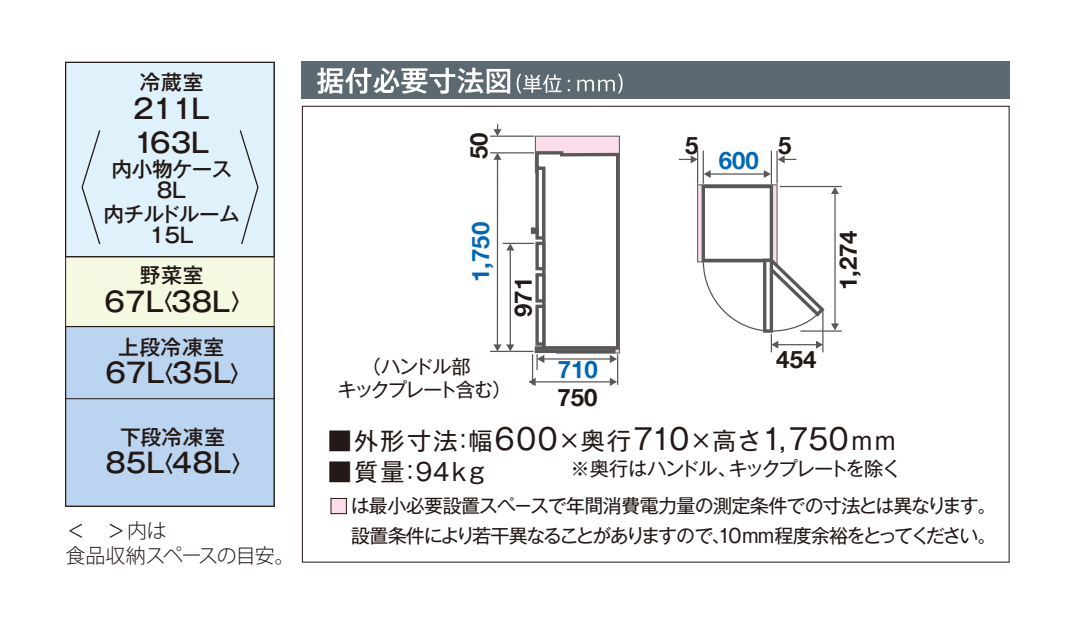
<style>
.page{position:relative;width:1078px;height:624px;background:#fff}
.page>*{position:absolute;margin:0;border:0;box-sizing:border-box;transform-origin:0 0}
.t1{font:500 27.2px "Gothic MB101 Pr 6 N";color:#221815}
.t2{font:500 27.2px/34.4px "Gothic MB101 Pr 6 N";letter-spacing:-.04em;color:#221815}
.t3{font:24px "Gothic MB101 Pr 6 N";letter-spacing:.1em;color:#221815}
.t4{font:700 24px "Helvetica Neue";color:#221815}
.t5{font:700 24px "Helvetica Neue";color:#0068b7}
.t6{font:500 20.8px/21.6px "Gothic MB101 Pr 6 N";letter-spacing:-.02em;color:#221815;text-align:center}
.t7{font:300 20px/24px "Koz Go Pr 6 N";letter-spacing:-.045em;color:#221815}
.t8{font:19.2px/30px "Gothic MB101 Pr 6 N";letter-spacing:-.06em;color:#221815;text-align:right}
.t9{font:19.2px "Gothic MB101 Pr 6 N";letter-spacing:-.085em;color:#221815}
.t10{font:19.2px/23.2px "Gothic MB101 Pr 6 N";letter-spacing:-.1em;color:#221815}
.s1{font-size:22.4px}
.s2{font-size:24px}
.s3{font-size:28.8px}
.s4{font-family:"Koz Go Pr 6 N";font-weight:500;color:#fadcea}
</style>
<div class="page">
<div style="left:301px;top:61px;width:707px;height:38px;background:#5d6970"></div>
<div style="left:330px;top:498px;width:17px;height:16px;border:1px solid #221815"></div>
<div style="left:65px;top:326px;width:209px;height:181px;background:#bbd4ef"></div>
<div style="left:66px;top:257px;width:208px;height:69px;background:#f6f9e2"></div>
<div style="left:65px;top:62px;width:209px;height:195px;background:#dff2fc"></div>
<div style="left:65px;top:62px;width:209px;height:445px;border:1px solid #221815"></div>
<hr style="left:66px;top:256px;width:208px;height:1px;background:#221815">
<hr style="left:66px;top:326px;width:208px;height:1px;background:#221815">
<hr style="left:66px;top:398px;width:208px;height:1px;background:#221815">
<svg style="left:81px;top:130px;width:20px;height:115px"></svg>
<svg style="left:239px;top:130px;width:20px;height:115px"></svg>
<svg style="left:317px;top:68px;width:193px;height:26px"></svg>
<svg style="left:516px;top:74px;width:45px;height:20px"></svg>
<svg style="left:577px;top:74px;width:45px;height:20px"></svg>
<hr style="left:535px;top:381px;width:76px;height:1px;background:#595757">
<svg style="left:609px;top:378px;width:8px;height:8px"></svg>
<svg style="left:528px;top:377px;width:7px;height:9px"></svg>
<hr style="left:490px;top:135px;width:44px;height:2px;background:#595757">
<hr style="left:490px;top:152px;width:44px;height:1px;background:#595757">
<hr style="left:490px;top:351px;width:43px;height:1px;background:#595757">
<svg style="left:493px;top:124px;width:8px;height:12px"></svg>
<hr style="left:496px;top:155px;width:2px;height:194px;background:#595757">
<svg style="left:493px;top:153px;width:8px;height:7px"></svg>
<hr style="left:509px;top:247px;width:2px;height:100px;background:#595757">
<svg style="left:493px;top:344px;width:21px;height:7px"></svg>
<svg style="left:506px;top:244px;width:8px;height:6px"></svg>
<hr style="left:502px;top:243px;width:32px;height:1px;background:#595757">
<svg style="left:533px;top:135px;width:87px;height:235px"></svg>
<hr style="left:617px;top:354px;width:1px;height:31px;background:#595757">
<hr style="left:531px;top:354px;width:2px;height:31px;background:#595757">
<svg style="left:530px;top:227px;width:8px;height:7px"></svg>
<hr style="left:709px;top:173px;width:58px;height:2px;background:#595757">
<svg style="left:763px;top:170px;width:7px;height:8px"></svg>
<svg style="left:703px;top:170px;width:7px;height:8px"></svg>
<svg style="left:678px;top:155px;width:18px;height:8px"></svg>
<svg style="left:777px;top:155px;width:19px;height:8px"></svg>
<hr style="left:770px;top:151px;width:1px;height:33px;background:#595757">
<hr style="left:776px;top:151px;width:1px;height:33px;background:#595757">
<hr style="left:702px;top:151px;width:1px;height:33px;background:#595757">
<hr style="left:696px;top:151px;width:2px;height:33px;background:#595757">
<hr style="left:779px;top:186px;width:62px;height:1px;background:#595757">
<hr style="left:800px;top:330px;width:41px;height:2px;background:#595757">
<svg style="left:697px;top:184px;width:141px;height:168px"></svg>
<hr style="left:822px;top:309px;width:1px;height:43px;background:#595757">
<p class="t6" style="left:140px;top:70px;width:65px">冷蔵室</p>
<h1 class="t2" style="left:133px;top:90px;width:78px">211L<br>163L</h1>
<p class="t6" style="left:111px;top:157px;width:122px">内小物ケース<br>8L</p>
<p class="t6" style="left:103px;top:202px;width:138px">内チルドルーム<br>15L</p>
<p class="t6" style="left:140px;top:263px;width:65px">野菜室</p>
<h1 class="t1" style="left:105px;top:279px;width:150px">67L<span class="s1">〈</span>38L<span class="s1">〉</span></h1>
<p class="t6" style="left:118px;top:335px;width:107px">上段冷凍室</p>
<h1 class="t1" style="left:105px;top:350px;width:148px">67L<span class="s1">〈</span>35L<span class="s1">〉</span></h1>
<p class="t6" style="left:120px;top:424px;width:107px">下段冷凍室</p>
<h1 class="t1" style="left:105px;top:440px;width:150px">85L<span class="s1">〈</span>48L<span class="s1">〉</span></h1>
<p class="t7" style="left:65px;top:519px;width:231px"><span class="s2">&lt;</span>　 <span class="s2">&gt;</span>内は<br>食品収納スペースの目安。</p>
<p class="t4" style="left:460px;top:159px;width:28px;rotate:-90deg">50</p>
<p class="t5" style="left:461px;top:282px;width:62px;rotate:-90deg">1,750</p>
<p class="t10" style="left:337px;top:353px;width:175px;text-indent:24px">（ハンドル部<br>キックプレート含む）</p>
<p class="t4" style="left:504px;top:317px;width:42px;rotate:-90deg">971</p>
<p class="t5" style="left:557px;top:350px;width:42px">710</p>
<p class="t4" style="left:557px;top:378px;width:42px">750</p>
<p class="t4" style="left:685px;top:126px;width:15px">5</p>
<p class="t4" style="left:777px;top:126px;width:15px">5</p>
<p class="t5" style="left:718px;top:141px;width:42px">600</p>
<p class="t4" style="left:829px;top:290px;width:62px;rotate:-90deg">1,274</p>
<p class="t4" style="left:776px;top:341px;width:42px">454</p>
<p class="t3" style="left:328px;top:420px;width:569px">■外形寸法：幅<span class="s3">600</span>×奥行<span class="s3">710</span>×高さ<span class="s3">1,750</span>mm</p>
<p class="t9" style="left:570px;top:452px;width:332px">※奥行はハンドル、キックプレートを除く</p>
<p class="t3" style="left:328px;top:452px;width:158px">■質量：94kg</p>
<p class="t8" style="left:329px;top:489px;width:669px"><span class="s4">■</span> は最小必要設置スペースで年間消費電力量の測定条件での寸法とは異なります。設置条件により若干異なることがありますので、10mm程度余裕をとってください。</p>
</div>
